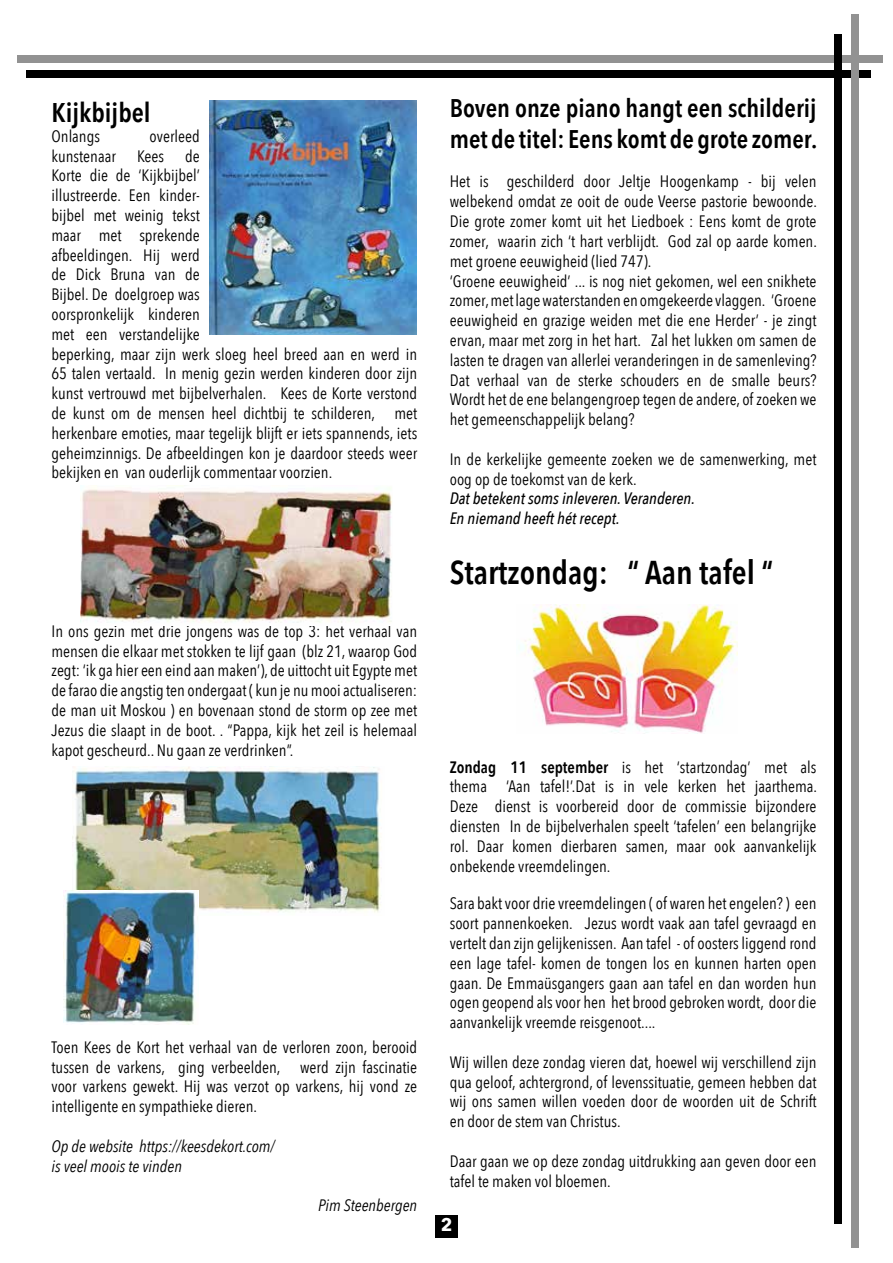
<style>
.page{position:relative;width:893px;height:1263px;background:#fff}
.page>*{position:absolute;margin:0;border:0;box-sizing:border-box;transform-origin:0 0}
.t1{font:600 33px "Avenir Next Condensed";color:#000}
.t2{font:600 27px "Avenir Next Condensed";color:#000}
.t3{font:600 25.5px/30.6px "Avenir Next Condensed";color:#000}
.t4{font:700 18px "Avenir Next";color:#fff}
.t5{font:16.5px/19.8px "Avenir Next Condensed";color:#000;text-align:justify}
.t6{font:italic 16.5px/19.8px "Avenir Next Condensed";color:#000}
.t7{font:italic 500 16.5px/19.8px "Avenir Next Condensed";color:#000}
.s1{font-weight:600}
</style>
<div class="page">
<div style="left:27px;top:70px;width:844px;height:8px;background:#000"></div>
<div style="left:851px;top:15px;width:8px;height:1233px;background:#929292"></div>
<div style="left:17px;top:55px;width:866px;height:8px;background:#929292"></div>
<div style="left:834px;top:34px;width:8px;height:1189px;background:#000"></div>
<div style="left:435px;top:1215px;width:23px;height:22px;background:#000"></div>
<img style="left:210px;top:101px;width:207px;height:234px">
<img style="left:81px;top:487px;width:311px;height:136px">
<img style="left:72px;top:767px;width:309px;height:146px">
<img style="left:64px;top:890px;width:134px;height:135px">
<img style="left:525px;top:604px;width:213px;height:129px">
<h2 class="t2" style="left:52px;top:89px;width:101px">Kijkbijbel</h2>
<p class="t5" style="left:52px;top:125px;width:50px">Onlangs</p>
<p class="t5" style="left:150px;top:125px;width:52px">overleed</p>
<p class="t5" style="left:52px;top:145px;width:66px">kunstenaar</p>
<p class="t5" style="left:137px;top:145px;width:29px">Kees</p>
<p class="t5" style="left:52px;top:145px;width:367px;text-align:left;text-indent:134px">de<br>Korte die de ‘Kijkbijbel’<br>illustreerde. Een kinder-<br>bijbel met weinig tekst<br>maar met sprekende<br>afbeeldingen. Hij werd<br>de Dick Bruna van de<br>Bijbel. De doelgroep was<br>oorspronkelijk kinderen<br>met een verstandelijke<br>beperking, maar zijn werk sloeg heel breed aan en werd in 65 talen vertaald. In menig gezin werden kinderen door zijn kunst vertrouwd met bijbelverhalen. Kees de Korte verstond de kunst om de mensen heel dichtbij te schilderen, met herkenbare emoties, maar tegelijk blijft er iets spannends, iets geheimzinnigs. De afbeeldingen kon je daardoor steeds weer bekijken en van ouderlijk commentaar voorzien.</p>
<p class="t5" style="left:52px;top:620px;width:367px">In ons gezin met drie jongens was de top 3: het verhaal van mensen die elkaar met stokken te lijf gaan (blz 21, waarop God zegt: ‘ik ga hier een eind aan maken’), de uittocht uit Egypte met de farao die angstig ten ondergaat ( kun je nu mooi actualiseren: de man uit Moskou ) en bovenaan stond de storm op zee met Jezus die slaapt in de boot. . “Pappa, kijk het zeil is helemaal kapot gescheurd.. Nu gaan ze verdrinken”.</p>
<p class="t5" style="left:52px;top:1036px;width:367px">Toen Kees de Kort het verhaal van de verloren zoon, berooid tussen de varkens, ging verbeelden, werd zijn fascinatie voor varkens gewekt. Hij was verzot op varkens, hij vond ze intelligente en sympathieke dieren.</p>
<p class="t6" style="left:52px;top:1136px;width:225px">Op de website https://keesdekort.com/ is veel moois te vinden</p>
<p class="t6" style="left:318px;top:1195px;width:101px">Pim Steenbergen</p>
<h3 class="t3" style="left:450px;top:92px;width:369px">Boven onze piano hangt een schilderij met de titel: Eens komt de grote zomer.</h3>
<p class="t5" style="left:450px;top:171px;width:369px;text-align:left">Het is geschilderd door Jeltje Hoogenkamp - bij velen welbekend omdat ze ooit de oude Veerse pastorie bewoonde.<br>Die grote zomer komt uit het Liedboek : Eens komt de grote zomer, waarin zich ‘t hart verblijdt. God zal op aarde komen. met groene eeuwigheid (lied 747).<br>‘Groene eeuwigheid’ ... is nog niet gekomen, wel een snikhete zomer, met lage waterstanden en omgekeerde vlaggen. ‘Groene eeuwigheid en grazige weiden met die ene Herder’ - je zingt ervan, maar met zorg in het hart. Zal het lukken om samen de lasten te dragen van allerlei veranderingen in de samenleving?<br>Dat verhaal van de sterke schouders en de smalle beurs?<br>Wordt het de ene belangengroep tegen de andere, of zoeken we het gemeenschappelijk belang?</p>
<p class="t5" style="left:450px;top:448px;width:368px">In de kerkelijke gemeente zoeken we de samenwerking, met oog op de toekomst van de kerk.</p>
<p class="t7" style="left:450px;top:489px;width:247px">Dat betekent soms inleveren. Veranderen.<br>En niemand heeft hét recept.</p>
<h1 class="t1" style="left:450px;top:543px;width:325px">Startzondag: “ Aan tafel “</h1>
<p class="t5" style="left:450px;top:756px;width:369px"><span class="s1">Zondag 11 september</span> is het ‘startzondag’ met als thema ‘Aan tafel!’.Dat is in vele kerken het jaarthema.<br>Deze dienst is voorbereid door de commissie bijzondere diensten In de bijbelverhalen speelt ‘tafelen’ een belangrijke rol. Daar komen dierbaren samen, maar ook aanvankelijk onbekende vreemdelingen.</p>
<p class="t5" style="left:450px;top:893px;width:368px">Sara bakt voor drie vreemdelingen ( of waren het engelen? ) een soort pannenkoeken. Jezus wordt vaak aan tafel gevraagd en vertelt dan zijn gelijkenissen. Aan tafel - of oosters liggend rond een lage tafel- komen de tongen los en kunnen harten open gaan. De Emmaüsgangers gaan aan tafel en dan worden hun ogen geopend als voor hen het brood gebroken wordt, door die aanvankelijk vreemde reisgenoot....</p>
<p class="t5" style="left:450px;top:1051px;width:368px">Wij willen deze zondag vieren dat, hoewel wij verschillend zijn qua geloof, achtergrond, of levenssituatie, gemeen hebben dat wij ons samen willen voeden door de woorden uit de Schrift en door de stem van Christus.</p>
<p class="t5" style="left:450px;top:1150px;width:368px">Daar gaan we op deze zondag uitdrukking aan geven door een tafel te maken vol bloemen.</p>
<p class="t4" style="left:441px;top:1209px;width:13px">2</p>
</div>
